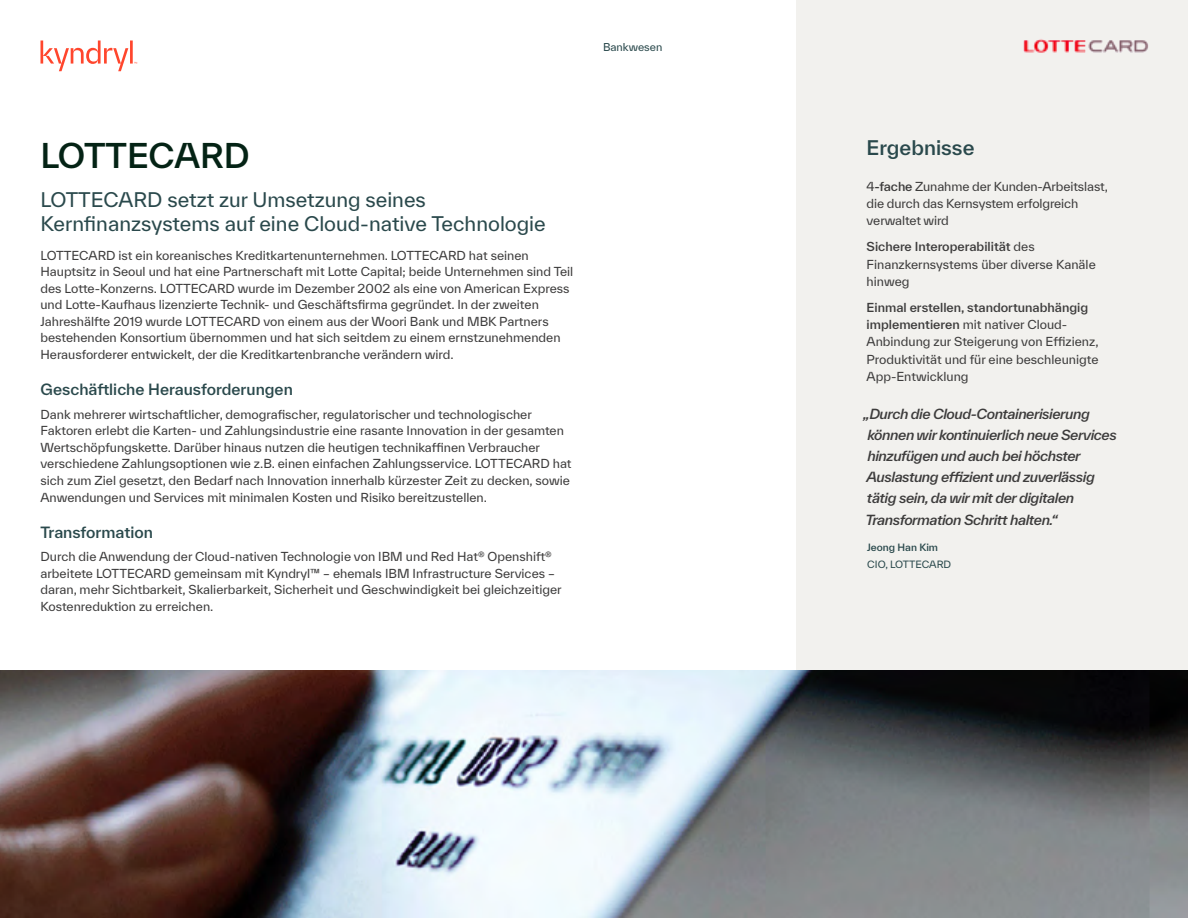
<style>
.page{position:relative;width:1188px;height:918px;background:#fff}
.page>*{position:absolute;margin:0;border:0;box-sizing:border-box;transform-origin:0 0}
.t1{font:500 33px "TWK Everett";color:#042315}
.t2{font:19.5px/24.8px "TWK Everett";color:#2a494c}
.t3{font:500 19.5px "TWK Everett";color:#2a494c}
.t4{font:500 15px "TWK Everett";color:#2a494c}
.t5{font:italic 500 13.5px/21px "TWK Everett";letter-spacing:-.03em;color:#3d3c3c}
.t6{font:12px/16.6px "TWK Everett";color:#3d3c3c}
.t7{font:10.5px "TWK Everett";color:#2a494c}
.t8{font:9.75px "TWK Everett";color:#2a494c}
.t9{font:500 9.75px "TWK Everett";color:#2a494c}
.s1{font-weight:500}
</style>
<div class="page">
<div style="left:796px;top:0;width:392px;height:918px;background:#f2f1ee"></div>
<img style="left:0;top:671px;width:1188px;height:247px">
<img style="left:1023px;top:39px;width:126px;height:14px">
<svg style="left:41px;top:40px;width:96px;height:31px"></svg>
<p class="t7" style="left:603px;top:40px;width:61px">Bankwesen</p>
<h1 class="t1" style="left:40px;top:133px;width:211px">LOTTECARD</h1>
<h2 class="t2" style="left:40px;top:187px;width:507px">LOTTECARD setzt zur Umsetzung seines<br>Kernfinanzsystems auf eine Cloud-native Technologie</h2>
<p class="t6" style="left:40px;top:247px;width:534px">LOTTECARD ist ein koreanisches Kreditkartenunternehmen. LOTTECARD hat seinen Hauptsitz in Seoul und hat eine Partnerschaft mit Lotte Capital; beide Unternehmen sind Teil des Lotte-Konzerns. LOTTECARD wurde im Dezember 2002 als eine von American Express und Lotte-Kaufhaus lizenzierte Technik- und Geschäftsfirma gegründet. In der zweiten Jahreshälfte 2019 wurde LOTTECARD von einem aus der Woori Bank und MBK Partners bestehenden Konsortium übernommen und hat sich seitdem zu einem ernstzunehmenden Herausforderer entwickelt, der die Kreditkartenbranche verändern wird.</p>
<p class="t4" style="left:40px;top:379px;width:254px">Geschäftliche Herausforderungen</p>
<p class="t6" style="left:40px;top:406px;width:533px">Dank mehrerer wirtschaftlicher, demografischer, regulatorischer und technologischer Faktoren erlebt die Karten- und Zahlungsindustrie eine rasante Innovation in der gesamten Wertschöpfungskette. Darüber hinaus nutzen die heutigen technikaffinen Verbraucher verschiedene Zahlungsoptionen wie z.B. einen einfachen Zahlungsservice. LOTTECARD hat sich zum Ziel gesetzt, den Bedarf nach Innovation innerhalb kürzester Zeit zu decken, sowie Anwendungen und Services mit minimalen Kosten und Risiko bereitzustellen.</p>
<p class="t4" style="left:40px;top:522px;width:114px">Transformation</p>
<p class="t6" style="left:40px;top:548px;width:523px">Durch die Anwendung der Cloud-nativen Technologie von IBM und Red Hat<sup>®</sup> Openshift<sup>® </sup>arbeitete LOTTECARD gemeinsam mit Kyndryl™ – ehemals IBM Infrastructure Services – daran, mehr Sichtbarkeit, Skalierbarkeit, Sicherheit und Geschwindigkeit bei gleichzeitiger Kostenreduktion zu erreichen.</p>
<h2 class="t3" style="left:867px;top:134px;width:109px">Ergebnisse</h2>
<p class="t6" style="left:867px;top:177px;width:243px;line-height:17.2px">4<span class="s1">-fache</span> Zunahme der Kunden-Arbeitslast, die durch das Kernsystem erfolgreich verwaltet wird</p>
<p class="t6" style="left:867px;top:238px;width:231px;line-height:17.2px"><span class="s1">Sichere Interoperabilität</span> des<br>Finanzkernsystems über diverse Kanäle hinweg</p>
<p class="t6" style="left:867px;top:299px;width:233px;line-height:17.2px"><span class="s1">Einmal erstellen, standortunabhängig implementieren</span> mit nativer Cloud-Anbindung zur Steigerung von Effizienz, Produktivität und für eine beschleunigte App-Entwicklung</p>
<p class="t5" style="left:863px;top:404px;width:255px">„Durch die Cloud-Containerisierung können wir kontinuierlich neue Services hinzufügen und auch bei höchster Auslastung effizient und zuverlässig tätig sein, da wir mit der digitalen Transformation Schritt halten.“</p>
<p class="t9" style="left:867px;top:541px;width:72px">Jeong Han Kim</p>
<p class="t8" style="left:867px;top:558px;width:85px">CIO, LOTTECARD</p>
</div>
